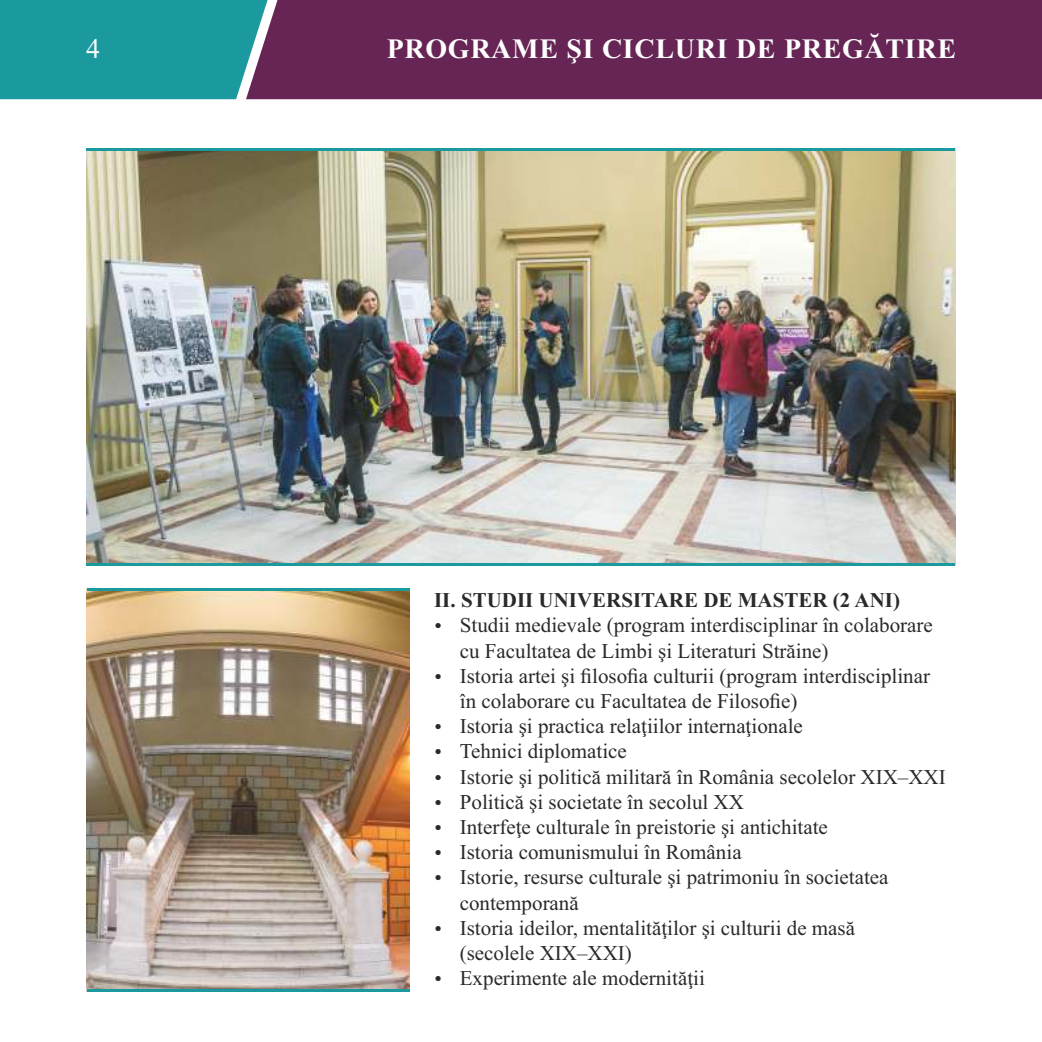
<style>
.page{position:relative;width:1042px;height:1042px;background:#fff}
.page>*{position:absolute;margin:0;border:0;box-sizing:border-box;transform-origin:0 0}
.t1{font:700 28px "Times New Roman";letter-spacing:.025em;color:#fefefe}
.t2{font:28px "Times New Roman";color:#fefefe}
.t3{font:21px/25.2px "Times New Roman";color:#2b2a29}
.t4{font:700 21px "Times New Roman";color:#2b2a29}
</style>
<div class="page">
<img style="left:87px;top:591px;width:322px;height:398px">
<div style="left:272px;top:0;width:769px;height:99px;background:#662554"></div>
<svg style="left:0;top:0;width:272px;height:99px;background:#24989e"></svg>
<svg style="left:1041px;top:0;width:1px;height:99px"></svg>
<img style="left:87px;top:151px;width:868px;height:412px">
<hr style="left:87px;top:148px;width:868px;height:3px;background:#1a999e">
<hr style="left:87px;top:563px;width:868px;height:2px;background:#1a999e">
<hr style="left:87px;top:588px;width:322px;height:3px;background:#1a999e">
<hr style="left:87px;top:989px;width:322px;height:3px;background:#1a999e">
<h1 class="t2" style="left:86px;top:39px;width:15px">4</h1>
<h1 class="t1" style="left:387px;top:39px;width:571px">PROGRAME ŞI CICLURI DE PREGĂTIRE</h1>
<p class="t4" style="left:434px;top:593px;width:467px">II. STUDII UNIVERSITARE DE MASTER (2 ANI)</p>
<p class="t3" style="left:460px;top:615px;width:475px">Studii medievale (program interdisciplinar în colaborare cu Facultatea de Limbi şi Literaturi Străine)</p>
<p class="t3" style="left:460px;top:665px;width:472px">Istoria artei şi filosofia culturii (program interdisciplinar în colaborare cu Facultatea de Filosofie)</p>
<p class="t3" style="left:460px;top:715px;width:344px">Istoria şi practica relaţiilor internaţionale</p>
<p class="t3" style="left:460px;top:741px;width:169px">Tehnici diplomatice</p>
<p class="t3" style="left:460px;top:766px;width:487px">Istorie şi politică militară în România secolelor XIX–XXI</p>
<p class="t3" style="left:460px;top:791px;width:286px">Politică şi societate în secolul XX</p>
<p class="t3" style="left:460px;top:816px;width:370px">Interfeţe culturale în preistorie şi antichitate</p>
<p class="t3" style="left:460px;top:841px;width:283px">Istoria comunismului în România</p>
<p class="t3" style="left:460px;top:867px;width:430px">Istorie, resurse culturale şi patrimoniu în societatea contemporană</p>
<p class="t3" style="left:460px;top:917px;width:397px">Istoria ideilor, mentalităţilor şi culturii de masă (secolele XIX–XXI)</p>
<p class="t3" style="left:460px;top:967px;width:246px">Experimente ale modernităţii</p>
</div>
